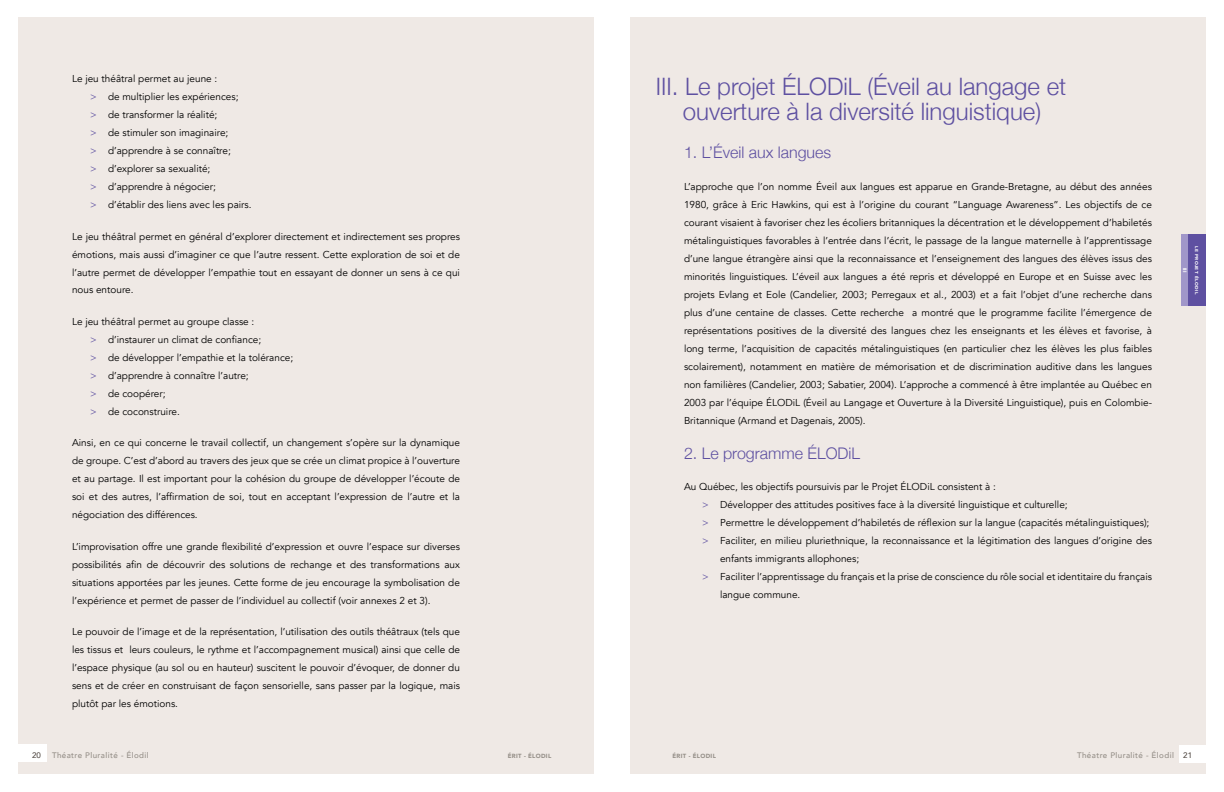
<style>
.page{position:relative;width:1224px;height:792px;background:#fff}
.page>*{position:absolute;margin:0;border:0;box-sizing:border-box;transform-origin:0 0}
.t1{font:300 24px/25px "Helvetica Neue";color:#5e50a1;text-align:center}
.t2{font:300 16px "Helvetica Neue";color:#5e50a1}
.t3{font:10px/18px "Avenir";color:#000;text-align:justify}
.t4{font:500 8px "Avenir";letter-spacing:.05em;color:#958f88}
.t5{font:500 8px "Avenir";color:#534b45}
.t6{font:900 6px "Avenir";letter-spacing:.05em;color:#958f88}
.t7{font:900 5px "Avenir";color:#fff}
.t8{font:900 4.2px "Avenir";letter-spacing:.08em;color:#fff;scale:1.1 1}
.s1{color:#5e50a1}
.s2{color:#534b45}
</style>
<div class="page">
<div style="left:630px;top:18px;width:576px;height:756px;background:#efe9e5"></div>
<div style="left:18px;top:18px;width:576px;height:756px;background:#efe9e5"></div>
<div style="left:1180px;top:745px;width:29px;height:18px;background:#fff"></div>
<div style="left:15px;top:744px;width:32px;height:18px;background:#fff"></div>
<div style="left:1188px;top:234px;width:18px;height:72px;background:#5e50a1"></div>
<div style="left:1182px;top:234px;width:6px;height:72px;background:#a096c9"></div>
<p class="t3" style="left:90px;top:70px;width:163px;text-align:left;text-indent:-18px">Le jeu théâtral permet au jeune :<br><span class="s1">&gt;</span> de multiplier les expériences;<br><span class="s1">&gt;</span> de transformer la réalité;<br><span class="s1">&gt;</span> de stimuler son imaginaire;<br><span class="s1">&gt;</span> d’apprendre à se connaître;<br><span class="s1">&gt;</span> d’explorer sa sexualité;<br><span class="s1">&gt;</span> d’apprendre à négocier;<br><span class="s1">&gt;</span> d’établir des liens avec les pairs.</p>
<p class="t3" style="left:72px;top:227px;width:390px">Le jeu théâtral permet en général d’explorer directement et indirectement ses propres émotions, mais aussi d’imaginer ce que l’autre ressent. Cette exploration de soi et de l’autre permet de développer l’empathie tout en essayant de donner un sens à ce qui nous entoure.</p>
<p class="t3" style="left:90px;top:313px;width:205px;text-align:left;text-indent:-18px">Le jeu théâtral permet au groupe classe :<br><span class="s1">&gt;</span> d’instaurer un climat de confiance;<br><span class="s1">&gt;</span> de développer l’empathie et la tolérance; <span class="s1">&gt;</span> d’apprendre à connaître l’autre;<br><span class="s1">&gt;</span> de coopérer;<br><span class="s1">&gt;</span> de coconstruire.</p>
<p class="t3" style="left:72px;top:434px;width:390px">Ainsi, en ce qui concerne le travail collectif, un changement s’opère sur la dynamique de groupe. C’est d’abord au travers des jeux que se crée un climat propice à l’ouverture et au partage. Il est important pour la cohésion du groupe de développer l’écoute de soi et des autres, l’affirmation de soi, tout en acceptant l’expression de l’autre et la négociation des différences.</p>
<p class="t3" style="left:72px;top:538px;width:389px">L’improvisation offre une grande flexibilité d’expression et ouvre l’espace sur diverses possibilités afin de découvrir des solutions de rechange et des transformations aux situations apportées par les jeunes. Cette forme de jeu encourage la symbolisation de l’expérience et permet de passer de l’individuel au collectif (voir annexes 2 et 3).</p>
<p class="t3" style="left:72px;top:623px;width:390px">Le pouvoir de l’image et de la représentation, l’utilisation des outils théâtraux (tels que les tissus et leurs couleurs, le rythme et l’accompagnement musical) ainsi que celle de l’espace physique (au sol ou en hauteur) suscitent le pouvoir d’évoquer, de donner du sens et de créer en construisant de façon sensorielle, sans passer par la logique, mais plutôt par les émotions.</p>
<h1 class="t1" style="left:656px;top:74px;width:412px">III. Le projet ÉLODiL (Éveil au langage et ouverture à la diversité linguistique)</h1>
<h2 class="t2" style="left:684px;top:143px;width:149px">1. L’Éveil aux langues</h2>
<p class="t3" style="left:684px;top:177px;width:470px">L’approche que l’on nomme Éveil aux langues est apparue en Grande-Bretagne, au début des années 1980, grâce à Eric Hawkins, qui est à l’origine du courant “Language Awareness”. Les objectifs de ce courant visaient à favoriser chez les écoliers britanniques la décentration et le développement d’habiletés métalinguistiques favorables à l’entrée dans l’écrit, le passage de la langue maternelle à l’apprentissage d’une langue étrangère ainsi que la reconnaissance et l’enseignement des langues des élèves issus des minorités linguistiques. L’éveil aux langues a été repris et développé en Europe et en Suisse avec les projets Evlang et Eole (Candelier, 2003; Perregaux et al., 2003) et a fait l’objet d’une recherche dans plus d’une centaine de classes. Cette recherche a montré que le programme facilite l’émergence de représentations positives de la diversité des langues chez les enseignants et les élèves et favorise, à long terme, l’acquisition de capacités métalinguistiques (en particulier chez les élèves les plus faibles scolairement), notamment en matière de mémorisation et de discrimination auditive dans les langues non familières (Candelier, 2003; Sabatier, 2004). L’approche a commencé à être implantée au Québec en 2003 par l’équipe ÉLODiL (Éveil au Langage et Ouverture à la Diversité Linguistique), puis en Colombie-Britannique (Armand et Dagenais, 2005).</p>
<h2 class="t2" style="left:684px;top:443px;width:178px">2. Le programme ÉLODiL</h2>
<p class="t3" style="left:684px;top:478px;width:314px">Au Québec, les objectifs poursuivis par le Projet ÉLODiL consistent à :</p>
<p class="t3" style="left:702px;top:496px;width:367px"><span class="s1">&gt;</span> Développer des attitudes positives face à la diversité linguistique et culturelle;</p>
<p class="t3" style="left:702px;top:514px;width:449px"><span class="s1">&gt;</span> Permettre le développement d’habiletés de réflexion sur la langue (capacités métalinguistiques);</p>
<p class="t3" style="left:702px;top:532px;width:452px"><span class="s1">&gt;</span> Faciliter, en milieu pluriethnique, la reconnaissance et la légitimation des langues d’origine des</p>
<p class="t3" style="left:720px;top:550px;width:141px">enfants immigrants allophones;</p>
<p class="t3" style="left:702px;top:568px;width:452px"><span class="s1">&gt;</span> Faciliter l’apprentissage du français et la prise de conscience du rôle social et identitaire du français</p>
<p class="t3" style="left:720px;top:586px;width:82px">langue commune.</p>
<p class="t7" style="left:1189px;top:268px;width:6px;rotate:90deg">III</p>
<p class="t8" style="left:1200px;top:246px;width:45px;rotate:90deg">Le projet ÉLODiL</p>
<p class="t5" style="left:32px;top:748px;width:10px">20</p>
<p class="t4" style="left:52px;top:748px;width:98px">Théatre Pluralité - Élodil</p>
<p class="t6" style="left:508px;top:751px;width:45px">ÉRIT - ÉLODIL</p>
<p class="t6" style="left:673px;top:751px;width:45px">ÉRIT - ÉLODIL</p>
<p class="t4" style="left:1077px;top:748px;width:117px">Théatre Pluralité - Élodil <span class="s2">21</span></p>
</div>
